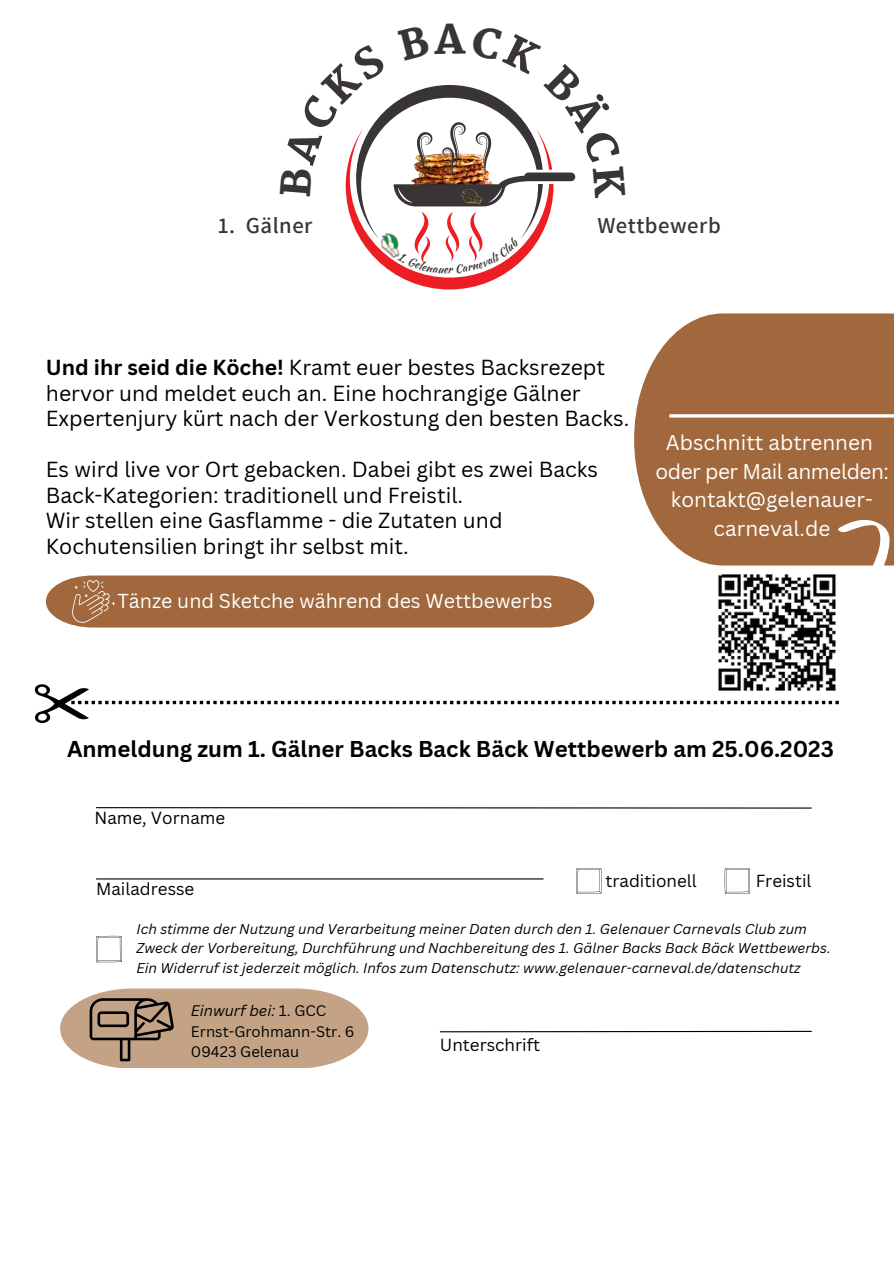
<style>
.page{position:relative;width:894px;height:1264px;background:#fff}
.page>*{position:absolute;margin:0;border:0;box-sizing:border-box;transform-origin:0 0}
.t1{font:600 22.65px "Assistant";letter-spacing:.025em;color:#393536}
.t2{font:700 22.35px "Canva Sans";color:#000}
.t3{font:21.15px/25.5px "Canva Sans";color:#000}
.t4{font:20.7px/28.7px "Canva Sans";color:#fff;text-align:center}
.t5{font:20.7px "Canva Sans";letter-spacing:-.02em;color:#fff}
.t6{font:19.65px "Canva Sans";color:#fff}
.t7{font:16.95px "Canva Sans";color:#000}
.t8{font:14.85px "Canva Sans";color:#000}
.t9{font:italic 14.85px "Canva Sans";color:#000}
.t10{font:italic 13.8px/19px "Canva Sans";color:#000}
.s1{font-weight:700}
.s2{font-style:normal}
</style>
<div class="page">
<svg style="left:634px;top:313px;width:259px;height:248px;background:#a8754d"></svg>
<hr style="left:669px;top:414px;width:224px;height:3px;background:#fff">
<svg style="left:34px;top:684px;width:663px;height:39px"></svg>
<hr style="left:96px;top:807px;width:715px;height:1px;background:#000">
<hr style="left:96px;top:878px;width:447px;height:1px;background:#000">
<svg style="left:46px;top:575px;width:548px;height:52px;background:#a57046"></svg>
<svg style="left:724px;top:868px;width:25px;height:25px"></svg>
<svg style="left:576px;top:868px;width:25px;height:25px"></svg>
<svg style="left:96px;top:935px;width:26px;height:27px"></svg>
<svg style="left:60px;top:988px;width:308px;height:80px;background:#bfa28b"></svg>
<hr style="left:440px;top:1030px;width:371px;height:2px;background:#000">
<img style="left:698px;top:554px;width:141px;height:151px">
<svg style="left:812px;top:510px;width:81px;height:111px"></svg>
<svg style="left:345px;top:85px;width:231px;height:204px"></svg>
<p class="t1" style="left:218px;top:209px;width:96px">1. Gälner</p>
<p class="t1" style="left:597px;top:209px;width:125px">Wettbewerb</p>
<p class="t3" style="left:46px;top:354px;width:584px"><span class="s1">Und ihr seid die Köche!</span> Kramt euer bestes Backsrezept hervor und meldet euch an. Eine hochrangige Gälner<br>Expertenjury kürt nach der Verkostung den besten Backs.</p>
<p class="t3" style="left:46px;top:456px;width:553px">Es wird live vor Ort gebacken. Dabei gibt es zwei Backs<br>Back-Kategorien: traditionell und Freistil.</p>
<p class="t3" style="left:46px;top:507px;width:458px">Wir stellen eine Gasflamme - die Zutaten und<br>Kochutensilien bringt ihr selbst mit.</p>
<p class="t6" style="left:117px;top:587px;width:436px">Tänze und Sketche während des Wettbewerbs</p>
<p class="t4" style="left:665px;top:427px;width:208px">Abschnitt abtrennen</p>
<p class="t5" style="left:655px;top:456px;width:235px">oder per Mail anmelden:</p>
<p class="t4" style="left:670px;top:485px;width:203px">kontakt@gelenauer&shy;carneval.de</p>
<p class="t2" style="left:67px;top:733px;width:768px">Anmeldung zum 1. Gälner Backs Back Bäck Wettbewerb am 25.06.2023</p>
<p class="t7" style="left:94px;top:805px;width:132px">Name, Vorname</p>
<p class="t7" style="left:96px;top:877px;width:100px">Mailadresse</p>
<p class="t7" style="left:605px;top:868px;width:93px">traditionell</p>
<p class="t7" style="left:755px;top:868px;width:57px">Freistil</p>
<p class="t10" style="left:136px;top:919px;width:695px">Ich stimme der Nutzung und Verarbeitung meiner Daten durch den 1. Gelenauer Carnevals Club zum<br>Zweck der Vorbereitung, Durchführung und Nachbereitung des 1. Gälner Backs Back Bäck Wettbewerbs.<br>Ein Widerruf ist jederzeit möglich. Infos zum Datenschutz: www.gelenauer-carneval.de/datenschutz</p>
<p class="t9" style="left:191px;top:999px;width:137px">Einwurf bei: <span class="s2">1. GCC</span></p>
<p class="t8" style="left:191px;top:1020px;width:165px">Ernst-Grohmann-Str. 6</p>
<p class="t8" style="left:191px;top:1041px;width:110px">09423 Gelenau</p>
<p class="t7" style="left:440px;top:1032px;width:102px">Unterschrift</p>
</div>
